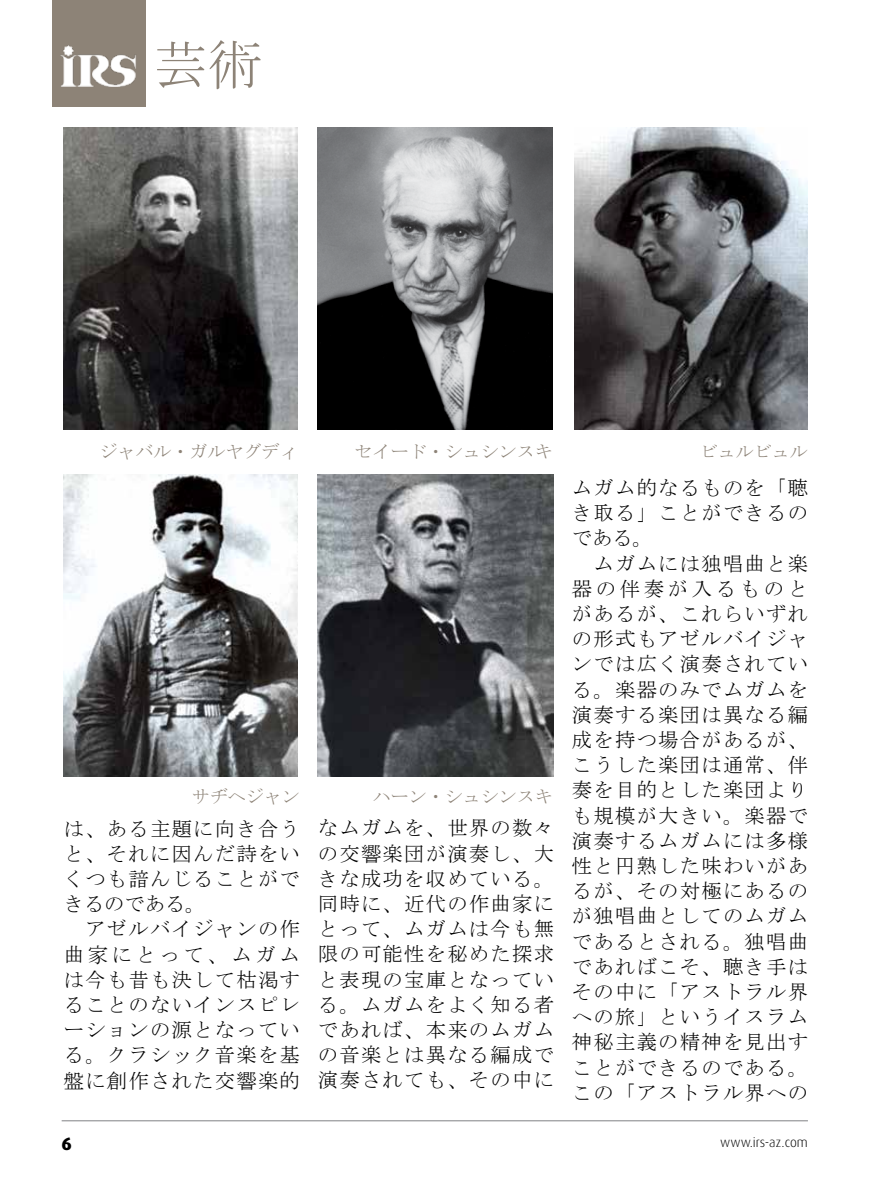
<style>
.page{position:relative;width:893px;height:1191px;background:#fff}
.page>*{position:absolute;margin:0;border:0;box-sizing:border-box;transform-origin:0 0}
.t1{font:54px "MS Mincho";color:#8d8377}
.t2{font:20.25px/25.2px "MS Mincho";letter-spacing:.065em;color:#000}
.t3{font:18px "MS Mincho";color:#8d8377}
.t4{font:800 18px "Dax Pro";color:#000}
.t5{font:300 13.5px "Dax Pro";color:#000}
</style>
<div class="page">
<hr style="left:62px;top:1120px;width:746px;height:1px;background:#808285">
<div style="left:52px;top:0;width:94px;height:106px;background:#8d8377"></div>
<img style="left:60px;top:45px;width:76px;height:41px">
<img style="left:318px;top:128px;width:235px;height:301px">
<img style="left:318px;top:474px;width:236px;height:302px">
<img style="left:574px;top:128px;width:234px;height:301px">
<img style="left:64px;top:128px;width:233px;height:301px">
<img style="left:64px;top:474px;width:233px;height:302px">
<h1 class="t1" style="left:154px;top:38px;width:109px">芸術</h1>
<p class="t3" style="left:100px;top:443px;width:199px">ジャバル・ガルヤグディ</p>
<p class="t3" style="left:700px;top:443px;width:109px">ビュルビュル</p>
<p class="t3" style="left:355px;top:443px;width:200px">セイード・シュシンスキ</p>
<p class="t3" style="left:192px;top:787px;width:109px">サヂヘジャン</p>
<p class="t3" style="left:373px;top:787px;width:182px">ハーン・シュシンスキ</p>
<p class="t2" style="left:64px;top:815px;width:238px">は、ある主題に向き合うと、それに因んだ詩をいくつも諳んじることができるのである。<br>　アゼルバイジャンの作曲家にとって、ムガムは今も昔も決して枯渇することのないインスピレーションの源となっている。クラシック音楽を基盤に創作された交響楽的</p>
<p class="t2" style="left:318px;top:815px;width:238px;text-align:justify">なムガムを、世界の数々の交響楽団が演奏し、大きな成功を収めている。同時に、近代の作曲家にとって、ムガムは今も無限の可能性を秘めた探求と表現の宝庫となっている。ムガムをよく知る者であれば、本来のムガムの音楽とは異なる編成で演奏されても、その中に</p>
<p class="t2" style="left:572px;top:475px;width:238px">ムガム的なるものを「聴き取る」ことができるのである。<br>　ムガムには独唱曲と楽器の伴奏が入るものとがあるが、これらいずれの形式もアゼルバイジャンでは広く演奏されている。楽器のみでムガムを演奏する楽団は異なる編成を持つ場合があるが、こうした楽団は通常、伴奏を目的とした楽団よりも規模が大きい。楽器で演奏するムガムには多様性と円熟した味わいがあるが、その対極にあるのが独唱曲としてのムガムであるとされる。独唱曲であればこそ、聴き手はその中に「アストラル界への旅」というイスラム神秘主義の精神を見出すことができるのである。この「アストラル界への</p>
<p class="t4" style="left:62px;top:1131px;width:12px">6</p>
<p class="t5" style="left:720px;top:1133px;width:89px">www.irs-az.com</p>
</div>
